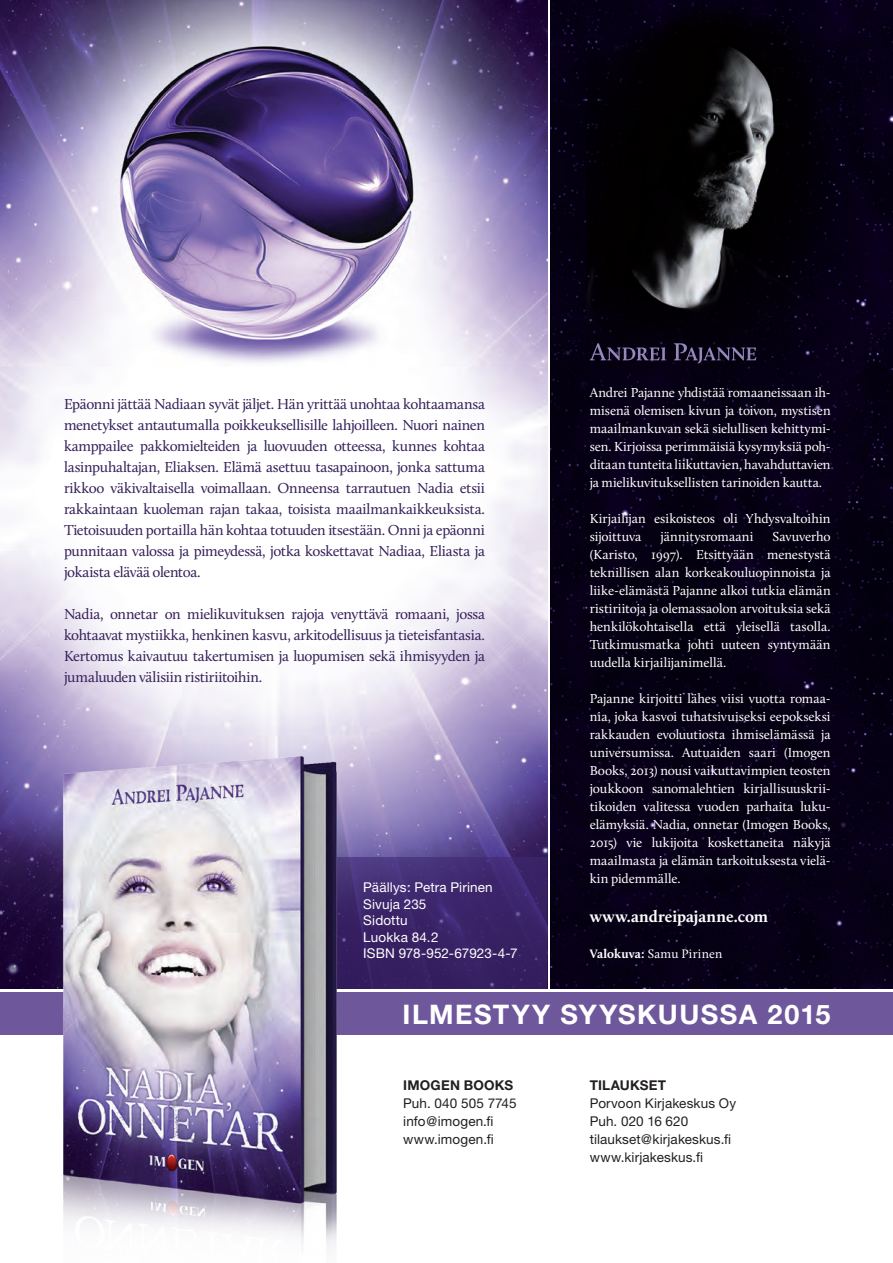
<style>
.page{position:relative;width:893px;height:1263px;background:#fff}
.page>*{position:absolute;margin:0;border:0;box-sizing:border-box;transform-origin:0 0}
.t1{font:700 27px "Helvetica Neue";letter-spacing:.05em;color:#fff}
.t2{font:700 16.5px "Calluna";letter-spacing:-.005em;color:#fff}
.t3{font:15px/21px "Calluna";letter-spacing:-.02em;color:#341f58;text-align:justify}
.t4{font:13.5px/18px "Calluna";color:#fff;text-align:justify}
.t5{font:13.5px/18px "Helvetica Neue";letter-spacing:.01em;color:#231f20}
.t6{font:13.5px/16.5px "Helvetica Neue";letter-spacing:.01em;color:#fff}
.t7{font:700 13.5px "Helvetica Neue";letter-spacing:.015em;color:#231f20}
.t8{font:12.75px "Calluna";letter-spacing:.025em;color:#fff}
.s1{font-weight:700}
</style>
<div class="page">
<img style="left:0;top:0;width:547px;height:989px">
<div style="left:0;top:992px;width:893px;height:42px;background:#6e589b"></div>
<svg style="left:350px;top:857px;width:197px;height:132px;background:#3b2569"></svg>
<img style="left:550px;top:0;width:343px;height:989px">
<img style="left:586px;top:0;width:307px;height:416px">
<svg style="left:590px;top:343px;width:166px;height:20px;background:#272139"></svg>
<img style="left:55px;top:750px;width:295px;height:498px">
<p class="t3" style="left:64px;top:393px;width:422px">Epäonni jättää Nadiaan syvät jäljet. Hän yrittää unohtaa kohtaamansa menetykset antautumalla poikkeuksellisille lahjoilleen. Nuori nainen kamppailee pakkomielteiden ja luovuuden otteessa, kunnes kohtaa lasinpuhaltajan, Eliaksen. Elämä asettuu tasapainoon, jonka sattuma rikkoo väkivaltaisella voimallaan. Onneensa tarrautuen Nadia etsii rakkaintaan kuoleman rajan takaa, toisista maailmankaikkeuksista.<br>Tietoisuuden portailla hän kohtaa totuuden itsestään. Onni ja epäonni punnitaan valossa ja pimeydessä, jotka koskettavat Nadiaa, Eliasta ja jokaista elävää olentoa.</p>
<p class="t3" style="left:64px;top:603px;width:422px">Nadia, onnetar on mielikuvituksen rajoja venyttävä romaani, jossa kohtaavat mystiikka, henkinen kasvu, arkitodellisuus ja tieteisfantasia.<br>Kertomus kaivautuu takertumisen ja luopumisen sekä ihmisyyden ja jumaluuden välisiin ristiriitoihin.</p>
<p class="t6" style="left:363px;top:879px;width:156px">Päällys: Petra Pirinen<br>Sivuja 235<br>Sidottu<br>Luokka 84.2<br>ISBN 978-952-67923-4-7</p>
<p class="t4" style="left:590px;top:383px;width:242px">Andrei Pajanne yhdistää romaaneissaan ih&shy;misenä olemisen kivun ja toivon, mystisen maailmankuvan sekä sielullisen kehittymi&shy;sen. Kirjoissa perimmäisiä kysymyksiä poh&shy;ditaan tunteita liikuttavien, havahduttavien ja mielikuvituksellisten tarinoiden kautta.</p>
<p class="t4" style="left:590px;top:509px;width:242px">Kirjailijan esikoisteos oli Yhdysvaltoihin sijoittuva</p>
<p class="t4" style="left:590px;top:527px;width:242px;text-indent:183px">Savuverho (Karisto, 1997). Etsittyään menestystä teknillisen alan korkeakouluopinnoista ja liike-elämästä Pajanne alkoi tutkia elämän ristiriitoja ja olemassaolon arvoituksia sekä henkilökohtaisella että yleisellä tasolla.<br>Tutkimusmatka johti uuteen syntymään uudella kirjailijanimellä.</p>
<p class="t4" style="left:590px;top:689px;width:242px">Pajanne kirjoitti lähes viisi vuotta romaa&shy;nia, joka kasvoi tuhatsivuiseksi eepokseksi rakkauden evoluutiosta ihmiselämässä ja universumissa. Autuaiden saari (Imogen Books, 2013) nousi vaikuttavimpien teosten joukkoon sanomalehtien kirjallisuuskrii&shy;tikoiden valitessa vuoden parhaita luku&shy;elämyksiä. Nadia, onnetar (Imogen Books, 2015) vie lukijoita koskettaneita näkyjä maailmasta ja elämän tarkoituksesta vielä&shy;kin pidemmälle.</p>
<p class="t2" style="left:590px;top:906px;width:180px">www.andreipajanne.com</p>
<p class="t8" style="left:590px;top:946px;width:134px"><span class="s1">Valokuva:</span> Samu Pirinen</p>
<p class="t4" style="left:661px;top:527px;width:94px">jännitysromaani</p>
<h1 class="t1" style="left:403px;top:997px;width:429px">ILMESTYY SYYSKUUSSA 2015</h1>
<p class="t7" style="left:403px;top:1077px;width:112px">IMOGEN BOOKS</p>
<p class="t5" style="left:403px;top:1094px;width:115px">Puh. 040 505 7745 info@imogen.fi www.imogen.fi</p>
<p class="t7" style="left:590px;top:1077px;width:78px">TILAUKSET</p>
<p class="t5" style="left:590px;top:1094px;width:148px">Porvoon Kirjakeskus Oy<br>Puh. 020 16 620 tilaukset@kirjakeskus.fi www.kirjakeskus.fi</p>
</div>
